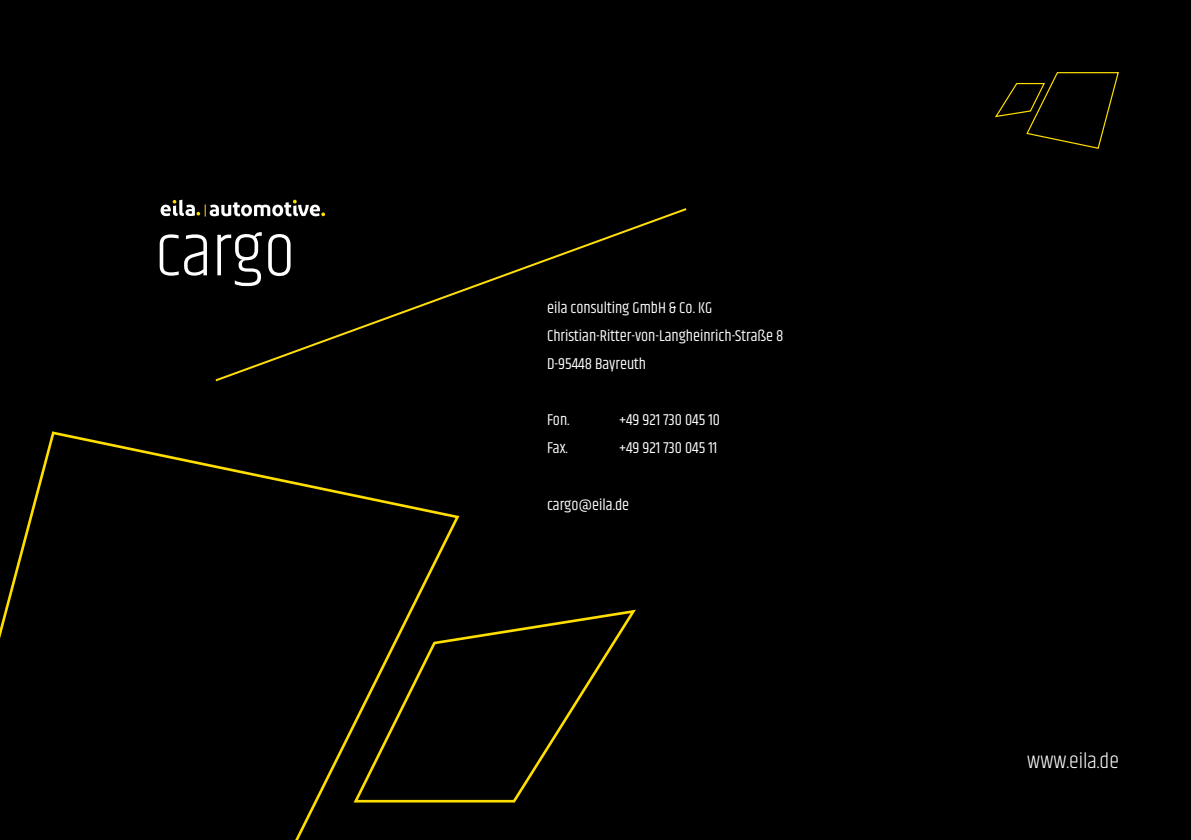
<style>
.page{position:relative;width:1191px;height:840px;background:#fff}
.page>*{position:absolute;margin:0;border:0;box-sizing:border-box;transform-origin:0 0}
.t1{font:300 72px "Khand";color:#fff}
.t2{font:300 22px "Khand";color:#fff}
.t3{font:16px/28px "Khand";color:#fff}
</style>
<div class="page">
<div style="left:0;top:0;width:1191px;height:839px;background:#000"></div>
<svg style="left:461px;top:609px;width:175px;height:194px"></svg>
<svg style="left:0;top:431px;width:461px;height:408px"></svg>
<svg style="left:160px;top:200px;width:159px;height:16px"></svg>
<svg style="left:213px;top:206px;width:474px;height:176px"></svg>
<svg style="left:995px;top:72px;width:124px;height:77px"></svg>
<h1 class="t1" style="left:155px;top:209px;width:142px">cargo</h1>
<p class="t3" style="left:547px;top:295px;width:238px">eila consulting GmbH &amp; Co. KG<br>Christian-Ritter-von-Langheinrich-Straße 8<br>D-95448 Bayreuth</p>
<p class="t3" style="left:547px;top:407px;width:24px">Fon.</p>
<p class="t3" style="left:619px;top:407px;width:102px">+49 921 730 045 10</p>
<p class="t3" style="left:547px;top:435px;width:22px">Fax.</p>
<p class="t3" style="left:619px;top:435px;width:100px">+49 921 730 045 11</p>
<p class="t3" style="left:547px;top:491px;width:84px">cargo@eila.de</p>
<h2 class="t2" style="left:1027px;top:747px;width:93px">www.eila.de</h2>
</div>
